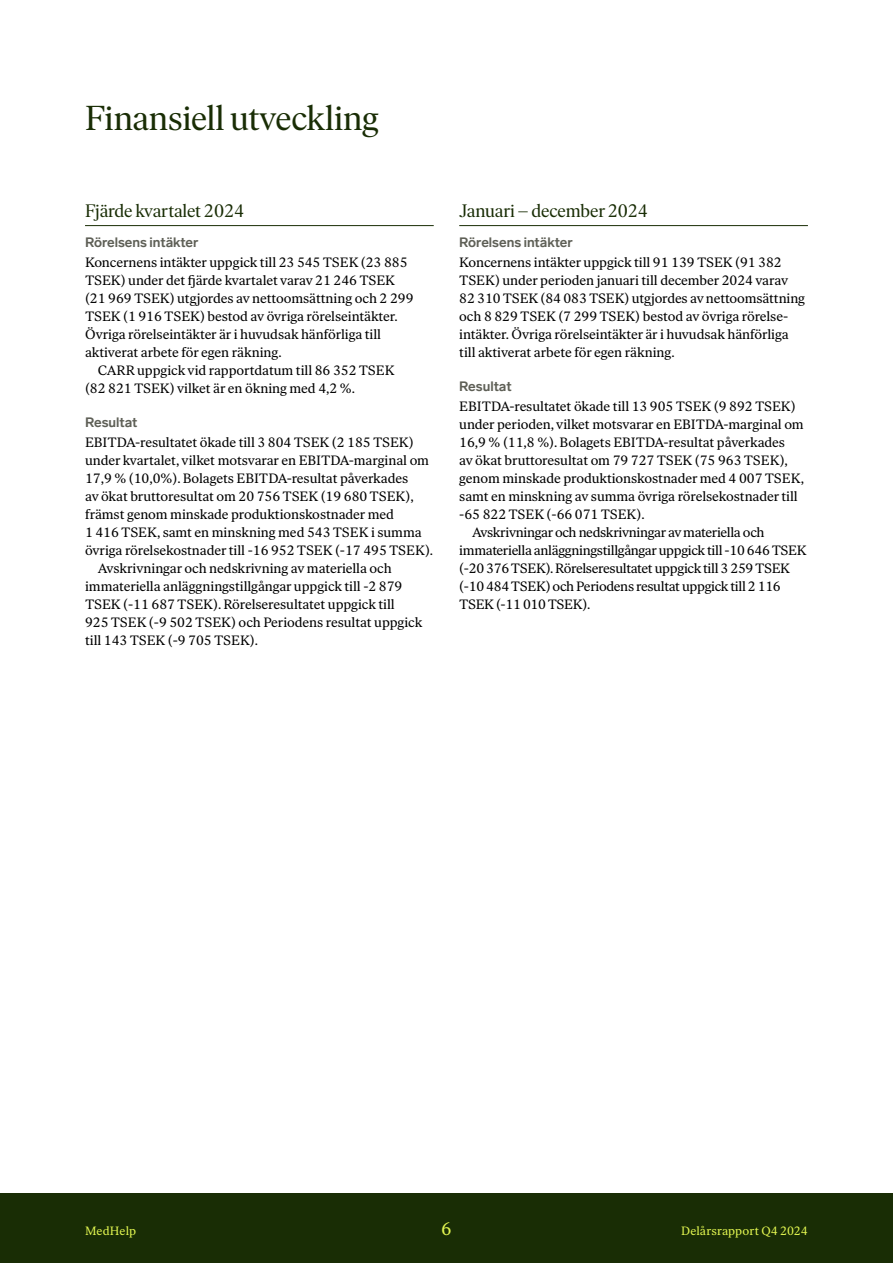
<style>
.page{position:relative;width:893px;height:1263px;background:#fff}
.page>*{position:absolute;margin:0;border:0;box-sizing:border-box;transform-origin:0 0}
.t1{font:34.5px "Ivar Headline";letter-spacing:-.005em;color:#192d05}
.t2{font:18px "Ivar Headline";letter-spacing:-.005em;color:#192d05}
.t3{font:18px "Ivar Text";color:#e1f550}
.t4{font:13.5px/18px "Ivar Text";letter-spacing:-.005em;color:#000}
.t5{font:700 13.5px "Lab Grotesque";color:#5e5f56}
.t6{font:13.5px "Ivar Text";letter-spacing:-.025em;color:#000}
.t7{font:12px "Ivar Text";letter-spacing:.01em;color:#e1f550}
</style>
<div class="page">
<hr style="left:85px;top:225px;width:349px;height:1px;background:#192d05">
<hr style="left:459px;top:225px;width:349px;height:1px;background:#192d05">
<div style="left:0;top:1193px;width:893px;height:70px;background:#192d05"></div>
<h1 class="t1" style="left:85px;top:99px;width:295px">Finansiell utveckling</h1>
<h2 class="t2" style="left:85px;top:200px;width:161px">Fjärde kvartalet 2024</h2>
<p class="t5" style="left:85px;top:234px;width:115px">Rörelsens intäkter</p>
<p class="t4" style="left:85px;top:253px;width:330px">Koncernens intäkter uppgick till 23 545 TSEK (23 885<br>TSEK) under det fjärde kvartalet varav 21 246 TSEK (21 969 TSEK) utgjordes av nettoomsättning och 2 299<br>TSEK (1 916 TSEK) bestod av övriga rörelseintäkter.<br>Övriga rörelseintäkter är i huvudsak hänförliga till aktiverat arbete för egen räkning.</p>
<p class="t4" style="left:85px;top:361px;width:311px;text-indent:13px">CARR uppgick vid rapportdatum till 86 352 TSEK (82 821 TSEK) vilket är en ökning med 4,2 %.</p>
<p class="t5" style="left:85px;top:414px;width:54px">Resultat</p>
<p class="t4" style="left:85px;top:433px;width:330px">EBITDA-resultatet ökade till 3 804 TSEK (2 185 TSEK)</p>
<p class="t4" style="left:85px;top:451px;width:346px">under kvartalet, vilket motsvarar en EBITDA-marginal om</p>
<p class="t4" style="left:85px;top:469px;width:325px">17,9 % (10,0%). Bolagets EBITDA-resultat påverkades</p>
<p class="t4" style="left:85px;top:487px;width:330px">av ökat bruttoresultat om 20 756 TSEK (19 680 TSEK),</p>
<p class="t4" style="left:85px;top:505px;width:310px">främst genom minskade produktionskostnader med</p>
<p class="t4" style="left:85px;top:523px;width:338px">1 416 TSEK, samt en minskning med 543 TSEK i summa</p>
<p class="t4" style="left:85px;top:541px;width:350px">övriga rörelsekostnader till -16 952 TSEK (-17 495 TSEK).</p>
<p class="t4" style="left:98px;top:559px;width:295px">Avskrivningar och nedskrivning av materiella och</p>
<p class="t4" style="left:85px;top:577px;width:319px">immateriella anläggningstillgångar uppgick till -2 879</p>
<p class="t4" style="left:85px;top:595px;width:311px">TSEK (-11 687 TSEK). Rörelseresultatet uppgick till</p>
<p class="t4" style="left:85px;top:613px;width:338px">925 TSEK (-9 502 TSEK) och Periodens resultat uppgick</p>
<p class="t4" style="left:85px;top:631px;width:175px">till 143 TSEK (-9 705 TSEK).</p>
<h2 class="t2" style="left:459px;top:200px;width:190px">Januari – december 2024</h2>
<p class="t5" style="left:459px;top:234px;width:115px">Rörelsens intäkter</p>
<p class="t4" style="left:459px;top:253px;width:347px">Koncernens intäkter uppgick till 91 139 TSEK (91 382<br>TSEK) under perioden januari till december 2024 varav 82 310 TSEK (84 083 TSEK) utgjordes av nettoomsättning och 8 829 TSEK (7 299 TSEK) bestod av övriga rörelse&shy;intäkter. Övriga rörelseintäkter är i huvudsak hänförliga till aktiverat arbete för egen räkning.</p>
<p class="t5" style="left:459px;top:378px;width:54px">Resultat</p>
<p class="t4" style="left:459px;top:397px;width:338px">EBITDA-resultatet ökade till 13 905 TSEK (9 892 TSEK)</p>
<p class="t4" style="left:459px;top:415px;width:346px">under perioden, vilket motsvarar en EBITDA-marginal om</p>
<p class="t4" style="left:459px;top:433px;width:327px">16,9 % (11,8 %). Bolagets EBITDA-resultat påverkades</p>
<p class="t4" style="left:459px;top:451px;width:330px">av ökat bruttoresultat om 79 727 TSEK (75 963 TSEK),</p>
<p class="t4" style="left:459px;top:469px;width:346px">genom minskade produktionskostnader med 4 007 TSEK,</p>
<p class="t4" style="left:459px;top:487px;width:340px">samt en minskning av summa övriga rörelsekostnader till</p>
<p class="t4" style="left:459px;top:505px;width:187px">-65 822 TSEK (-66 071 TSEK).</p>
<p class="t6" style="left:472px;top:524px;width:294px">Avskrivningar och nedskrivningar av materiella och</p>
<p class="t4" style="left:459px;top:541px;width:349px">immateriella anläggningstillgångar uppgick till -10 646 TSEK</p>
<p class="t4" style="left:459px;top:559px;width:332px">(-20 376 TSEK). Rörelseresultatet uppgick till 3 259 TSEK</p>
<p class="t4" style="left:459px;top:577px;width:323px">(-10 484 TSEK) och Periodens resultat uppgick till 2 116</p>
<p class="t4" style="left:459px;top:595px;width:133px">TSEK (-11 010 TSEK).</p>
<p class="t7" style="left:85px;top:1224px;width:53px">MedHelp</p>
<h2 class="t3" style="left:441px;top:1218px;width:12px">6</h2>
<p class="t7" style="left:681px;top:1224px;width:128px">Delårsrapport Q4 2024</p>
</div>
